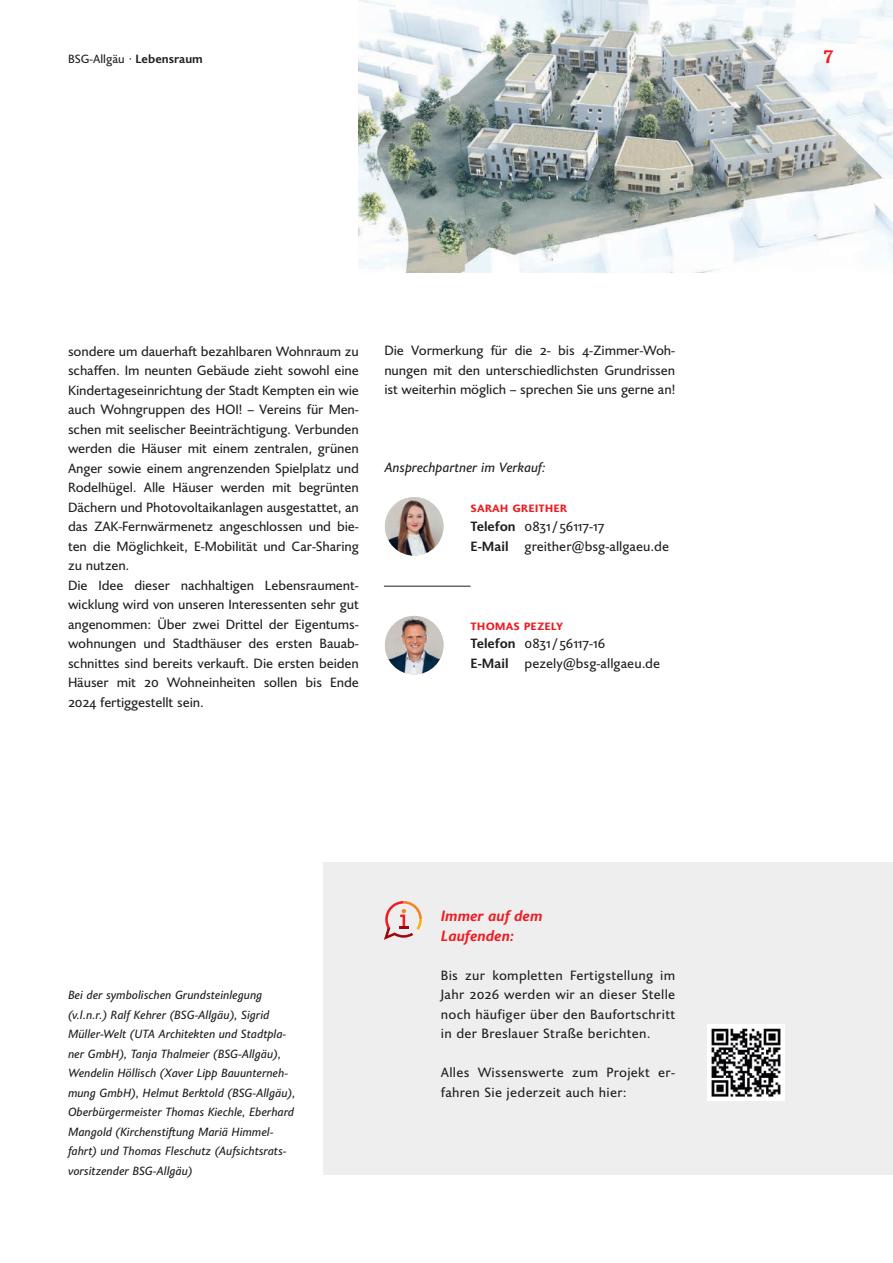
<style>
.page{position:relative;width:893px;height:1263px;background:#fff}
.page>*{position:absolute;margin:0;border:0;box-sizing:border-box;transform-origin:0 0}
.t1{font:800 18px "Alkes";color:#ee1d23}
.t2{font:italic 700 15px/19.5px "Joanna Sans Nova";color:#ee1d23}
.t3{font:13.5px/19.5px "Joanna Sans Nova";letter-spacing:-.01em;color:#231f20}
.t4{font:13.5px/19.5px "Joanna Sans Nova";letter-spacing:.02em;color:#231f20}
.t5{font:700 13.5px "Joanna Sans Nova";color:#ee1d23}
.t6{font:italic 13.5px "Joanna Sans Nova";color:#231f20}
.t7{font:italic 12px/19.5px "Joanna Sans Nova";color:#231f20}
.t8{font:12px "Joanna Sans Nova";color:#231f20}
.s1{font-style:italic}
.s2{font-weight:700}
</style>
<div class="page">
<img style="left:359px;top:0;width:534px;height:272px">
<img style="left:385px;top:497px;width:58px;height:59px;border-radius:29px">
<img style="left:385px;top:616px;width:58px;height:58px;border-radius:29px">
<hr style="left:384px;top:586px;width:87px;height:1px;background:#231f20">
<div style="left:323px;top:863px;width:570px;height:312px;background:#eeeeef"></div>
<svg style="left:384px;top:901px;width:38px;height:39px"></svg>
<img style="left:707px;top:1024px;width:77px;height:77px">
<p class="t8" style="left:68px;top:50px;width:136px">BSG-Allgäu <span class="s1">·</span> <span class="s2">Lebensraum</span></p>
<h1 class="t1" style="left:824px;top:45px;width:11px">7</h1>
<p class="t3" style="left:68px;top:341px;width:292px">sondere um dauerhaft bezahlbaren Wohnraum zu schaffen. Im neunten Gebäude zieht sowohl eine Kindertageseinrichtung der Stadt Kempten ein wie auch Wohngruppen des HOI! – Vereins für Men&shy;schen mit seelischer Beeinträchtigung. Verbunden werden die Häuser mit einem zentralen, grünen Anger sowie einem angrenzenden Spielplatz und Rodelhügel. Alle Häuser werden mit begrünten Dächern und Photovoltaikanlagen ausgestattet, an das ZAK-Fernwärmenetz angeschlossen und bie&shy;ten die Möglichkeit, E-Mobilität und Car-Sharing zu nutzen.<br>Die Idee dieser nachhaltigen Lebensraument&shy;wicklung wird von unseren Interessenten sehr gut angenommen: Über zwei Drittel der Eigentums&shy;wohnungen und Stadthäuser des ersten Bauab&shy;schnittes sind bereits verkauft. Die ersten beiden Häuser mit 20 Wohneinheiten sollen bis Ende 2024 fertiggestellt sein.</p>
<p class="t3" style="left:384px;top:340px;width:292px;text-align:justify">Die Vormerkung für die 2- bis 4-Zimmer-Woh&shy;nungen mit den unterschiedlichsten Grundrissen ist weiterhin möglich – sprechen Sie uns gerne an!</p>
<p class="t6" style="left:384px;top:458px;width:163px">Ansprechpartner im Verkauf:</p>
<p class="t5" style="left:471px;top:498px;width:98px">sarah greither</p>
<p class="t3" style="left:471px;top:516px;width:200px"><span class="s2">Telefon</span> 0831/ 56117-17<br><span class="s2">E-Mail</span> greither@bsg-allgaeu.de</p>
<p class="t5" style="left:471px;top:616px;width:94px">thomas pezely</p>
<p class="t3" style="left:471px;top:633px;width:191px"><span class="s2">Telefon</span> 0831/ 56117-16<br><span class="s2">E-Mail</span> pezely@bsg-allgaeu.de</p>
<p class="t7" style="left:68px;top:985px;width:229px">Bei der symbolischen Grundsteinlegung (v.l.n.r.) Ralf Kehrer (BSG-Allgäu), Sigrid Müller-Welt (UTA Architekten und Stadtpla&shy;ner GmbH), Tanja Thalmeier (BSG-Allgäu), Wendelin Höllisch (Xaver Lipp Bauunterneh&shy;mung GmbH), Helmut Berktold (BSG-Allgäu), Oberbürgermeister Thomas Kiechle, Eberhard Mangold (Kirchenstiftung Mariä Himmel&shy;fahrt) und Thomas Fleschutz (Aufsichtsrats&shy;vorsitzender BSG-Allgäu)</p>
<p class="t2" style="left:441px;top:905px;width:103px">Immer auf dem<br>Laufenden:</p>
<p class="t3" style="left:441px;top:965px;width:236px;text-align:justify">Bis zur kompletten Fertigstellung im Jahr 2026 werden wir an dieser Stelle noch häufiger über den Baufortschritt in der Breslauer Straße berichten.</p>
<p class="t4" style="left:441px;top:1062px;width:236px">Alles Wissenswerte zum Projekt er&shy;fahren Sie jederzeit auch hier:</p>
</div>
